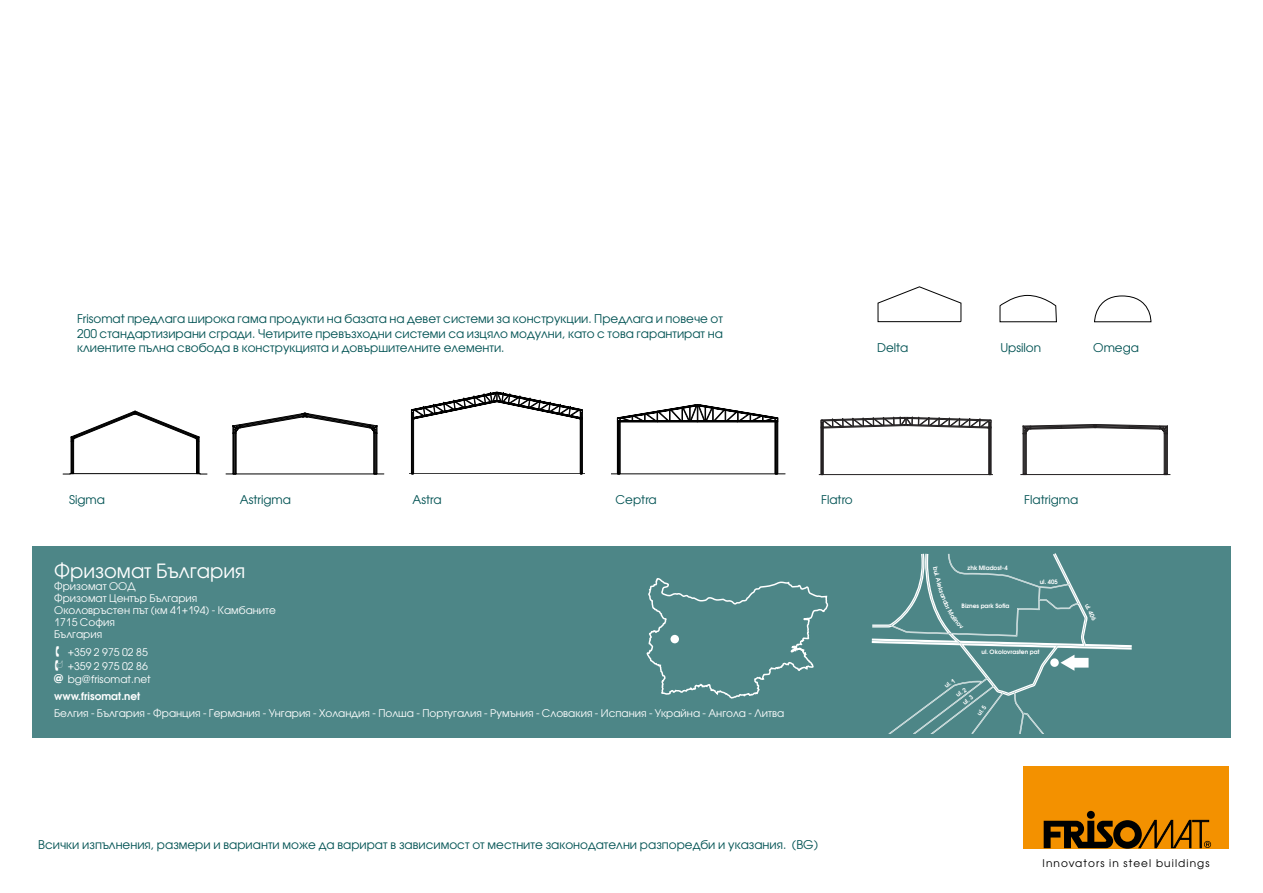
<style>
.page{position:relative;width:1263px;height:893px;background:#fff}
.page>*{position:absolute;margin:0;border:0;box-sizing:border-box;transform-origin:0 0}
.t1{font:19.5px "Avant Garde Gothic Book ITC";color:#fff}
.t2{font:12px/14.4px "Avant Garde Gothic Book ITC";color:#005253;text-align:justify}
.t3{font:10.5px/12px "Avant Garde Gothic Book ITC";color:#fff}
.t4{font:10.5px "Avant Garde Gothic Book ITC";letter-spacing:.105em;color:#000}
.t5{font:10.5px "Avant Garde Gothic Demi ITC";color:#fff}
.t6{font:6px "Avant Garde Gothic Demi ITC";color:#fff}
.s1{font-family:"Avant Garde Gothic Demi ITC";font-size:12px}
</style>
<div class="page">
<div style="left:32px;top:546px;width:1199px;height:192px;background:#4d8687"></div>
<svg style="left:877px;top:286px;width:84px;height:36px"></svg>
<svg style="left:999px;top:295px;width:58px;height:27px"></svg>
<svg style="left:1094px;top:295px;width:57px;height:27px"></svg>
<hr style="left:226px;top:474px;width:158px;height:1px;background:#000">
<hr style="left:235px;top:433px;width:1px;height:40px;background:#000">
<hr style="left:233px;top:433px;width:1px;height:40px;background:#000">
<hr style="left:234px;top:433px;width:1px;height:40px;background:#000">
<hr style="left:376px;top:433px;width:1px;height:40px;background:#000">
<hr style="left:374px;top:433px;width:1px;height:40px;background:#000">
<hr style="left:375px;top:433px;width:1px;height:40px;background:#000">
<svg style="left:233px;top:413px;width:144px;height:20px"></svg>
<hr style="left:611px;top:474px;width:174px;height:1px;background:#000">
<svg style="left:617px;top:404px;width:161px;height:71px"></svg>
<hr style="left:410px;top:473px;width:175px;height:1px;background:#000">
<svg style="left:411px;top:392px;width:172px;height:83px"></svg>
<svg style="left:821px;top:417px;width:170px;height:57px"></svg>
<hr style="left:819px;top:474px;width:174px;height:1px;background:#232021">
<hr style="left:70px;top:473px;width:130px;height:1px;background:#000">
<svg style="left:63px;top:473px;width:11px;height:2px"></svg>
<svg style="left:196px;top:473px;width:11px;height:2px"></svg>
<div style="left:71px;top:441px;width:3px;height:32px;border:1px solid #000"></div>
<hr style="left:71px;top:441px;width:1px;height:32px;background:#000">
<svg style="left:71px;top:411px;width:129px;height:31px"></svg>
<div style="left:196px;top:441px;width:3px;height:32px;border:1px solid #000"></div>
<div style="left:1023px;top:766px;width:206px;height:82px;background:#f39100"></div>
<div style="left:1087px;top:811px;width:8px;height:8px;background:#000;border-radius:50%"></div>
<svg style="left:1044px;top:819px;width:167px;height:30px"></svg>
<hr style="left:1025px;top:434px;width:1px;height:40px;background:#232021">
<hr style="left:1023px;top:434px;width:1px;height:40px;background:#232021">
<hr style="left:1024px;top:434px;width:1px;height:40px;background:#232021">
<hr style="left:1165px;top:434px;width:1px;height:40px;background:#232021">
<hr style="left:1164px;top:434px;width:1px;height:40px;background:#232021">
<hr style="left:1166px;top:434px;width:1px;height:40px;background:#232021">
<svg style="left:1023px;top:424px;width:145px;height:10px"></svg>
<hr style="left:1020px;top:474px;width:150px;height:1px;background:#232021">
<svg style="left:872px;top:554px;width:260px;height:180px"></svg>
<svg style="left:1060px;top:655px;width:28px;height:16px"></svg>
<div style="left:1050px;top:658px;width:9px;height:9px;background:#fff;border-radius:50%"></div>
<svg style="left:646px;top:578px;width:183px;height:121px"></svg>
<svg style="left:933px;top:566px;width:30px;height:63px"></svg>
<p class="t2" style="left:77px;top:312px;width:647px">Frisomat предлага широка гама продукти на базата на девет системи за конструкции. Предлага и повече от 200 стандартизирани сгради. Четирите превъзходни системи са изцяло модулни, като с това гарантират на клиентите пълна свобода в конструкцията и довършителните елементи.</p>
<p class="t2" style="left:877px;top:340px;width:33px">Delta</p>
<p class="t2" style="left:1000px;top:340px;width:42px">Upsilon</p>
<p class="t2" style="left:1093px;top:340px;width:47px">Omega</p>
<p class="t2" style="left:69px;top:492px;width:37px">Sigma</p>
<p class="t2" style="left:240px;top:492px;width:53px">Astrigma</p>
<p class="t2" style="left:412px;top:492px;width:31px">Astra</p>
<p class="t2" style="left:615px;top:492px;width:43px">Ceptra</p>
<p class="t2" style="left:821px;top:492px;width:33px">Flatro</p>
<p class="t2" style="left:1024px;top:492px;width:56px">Flatrigma</p>
<h1 class="t1" style="left:54px;top:559px;width:193px">Фризомат България</h1>
<p class="t3" style="left:54px;top:580px;width:223px">Фризомат ООД<br>Фризомат Център България<br>Околовръстен път (км 41+194) - Камбаните<br>1715 София<br>България</p>
<p class="t3" style="left:54px;top:646px;width:98px;line-height:13.5px;text-align:right">+359 2 975 02 85 +359 2 975 02 86<br><span class="s1">@</span> bg@frisomat.net</p>
<p class="t5" style="left:54px;top:690px;width:88px">www.frisomat.net</p>
<p class="t3" style="left:54px;top:707px;width:732px">Белгия - България - Франция - Германия - Унгария - Холандия - Полша - Португалия - Румъния - Словакия - Испания - Украйна - Ангола - Литва</p>
<p class="t2" style="left:38px;top:837px;width:781px">Всички изпълнения, размери и варианти може да варират в зависимост от местните законодателни разпоредби и указания. (BG)</p>
<p class="t6" style="left:968px;top:564px;width:42px">zhk Mladost-4</p>
<p class="t6" style="left:961px;top:602px;width:49px">Biznes park Sofia</p>
<p class="t6" style="left:1040px;top:578px;width:20px">ul. 405</p>
<p class="t6" style="left:981px;top:648px;width:59px">ul. Okolovrasten pat</p>
<p class="t6" style="left:943px;top:684px;width:13px;rotate:-37deg">ul. 1</p>
<p class="t6" style="left:954px;top:692px;width:13px;rotate:-35deg">ul. 2</p>
<p class="t6" style="left:961px;top:700px;width:13px;rotate:-37deg">ul. 3</p>
<p class="t6" style="left:975px;top:713px;width:13px;rotate:-54deg">ul. 5</p>
<p class="t6" style="left:1090px;top:602px;width:20px;rotate:65deg">ul. 406</p>
<p class="t4" style="left:1043px;top:857px;width:168px">Innovators in steel buildings</p>
</div>
